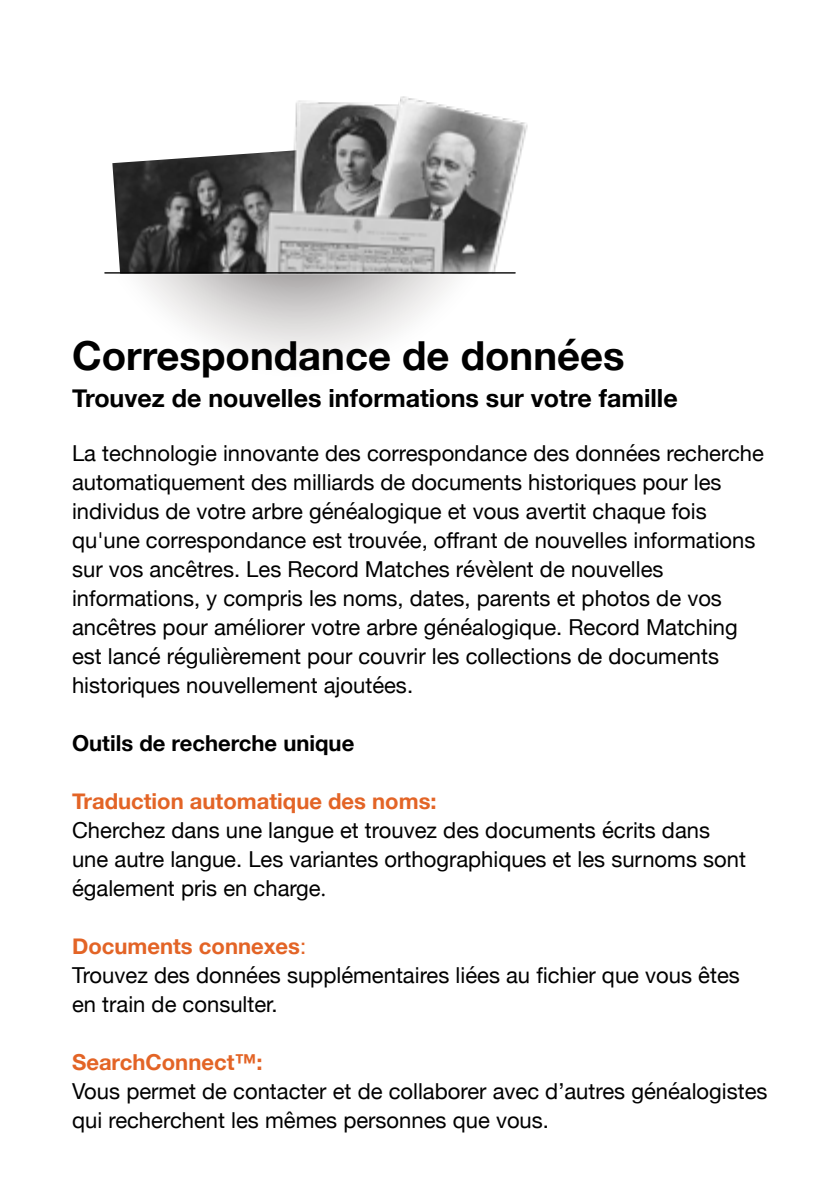
<style>
.page{position:relative;width:840px;height:1191px;background:#fff}
.page>*{position:absolute;margin:0;border:0;box-sizing:border-box;transform-origin:0 0}
.t1{font:700 40px "Helvetica Neue";color:#000}
.t2{font:700 25px "Helvetica Neue";color:#000}
.t3{font:22px/29px "Helvetica Neue";color:#000}
.t4{font:700 22px "Helvetica Neue";color:#e36426}
.t5{font:700 22px "Helvetica Neue";color:#000}
.s1{font-family:"Adobe Hebrew"}
.s2{font-weight:700;color:#e36426}
.s3{color:#e36426}
</style>
<div class="page">
<svg style="left:138px;top:274px;width:318px;height:83px"></svg>
<img style="left:112px;top:155px;width:118px;height:117px">
<img style="left:230px;top:96px;width:298px;height:177px">
<hr style="left:105px;top:272px;width:410px;height:1px;background:#000">
<h1 class="t1" style="left:72px;top:325px;width:553px">Correspondance de données</h1>
<p class="t2" style="left:72px;top:378px;width:607px">Trouvez de nouvelles informations sur votre famille</p>
<p class="t3" style="left:72px;top:440px;width:693px">La technologie innovante des correspondance des données recherche automatiquement des milliards de documents historiques pour les individus de votre arbre généalogique et vous avertit chaque fois qu'une correspondance est trouvée, offrant de nouvelles informations sur vos ancêtres. Les Record Matches révèlent de nouvelles informations y, compris les noms, dates, parents et photos de vos ancêtres pour améliorer votre arbre généalogique. Record Matching est lancé régulièrement pour couvrir les collections de documents historiques nouvellement ajoutées.</p>
<p class="t5" style="left:72px;top:726px;width:283px">Outils de recherche unique</p>
<p class="t4" style="left:72px;top:784px;width:366px">Traduction automatique des noms:</p>
<p class="t3" style="left:72px;top:817px;width:675px">Cherchez dans une langue et trouvez des documents écrits dans une autre langue. Les variantes orthographiques et les surnoms sont également pris en charge<span class="s1">.</span></p>
<p class="t3" style="left:72px;top:933px;width:669px"><span class="s2">Documents connexes</span><span class="s3">:<br></span>Trouvez des données supplémentaires liées au fichier que vous êtes en train de consulter.</p>
<p class="t4" style="left:72px;top:1045px;width:192px">SearchConnectTM:</p>
<p class="t3" style="left:72px;top:1078px;width:696px">Vous permet de contacter et de collaborer avec ’d autres généalogistes qui recherchent les mêmes personnes que vous.</p>
</div>
